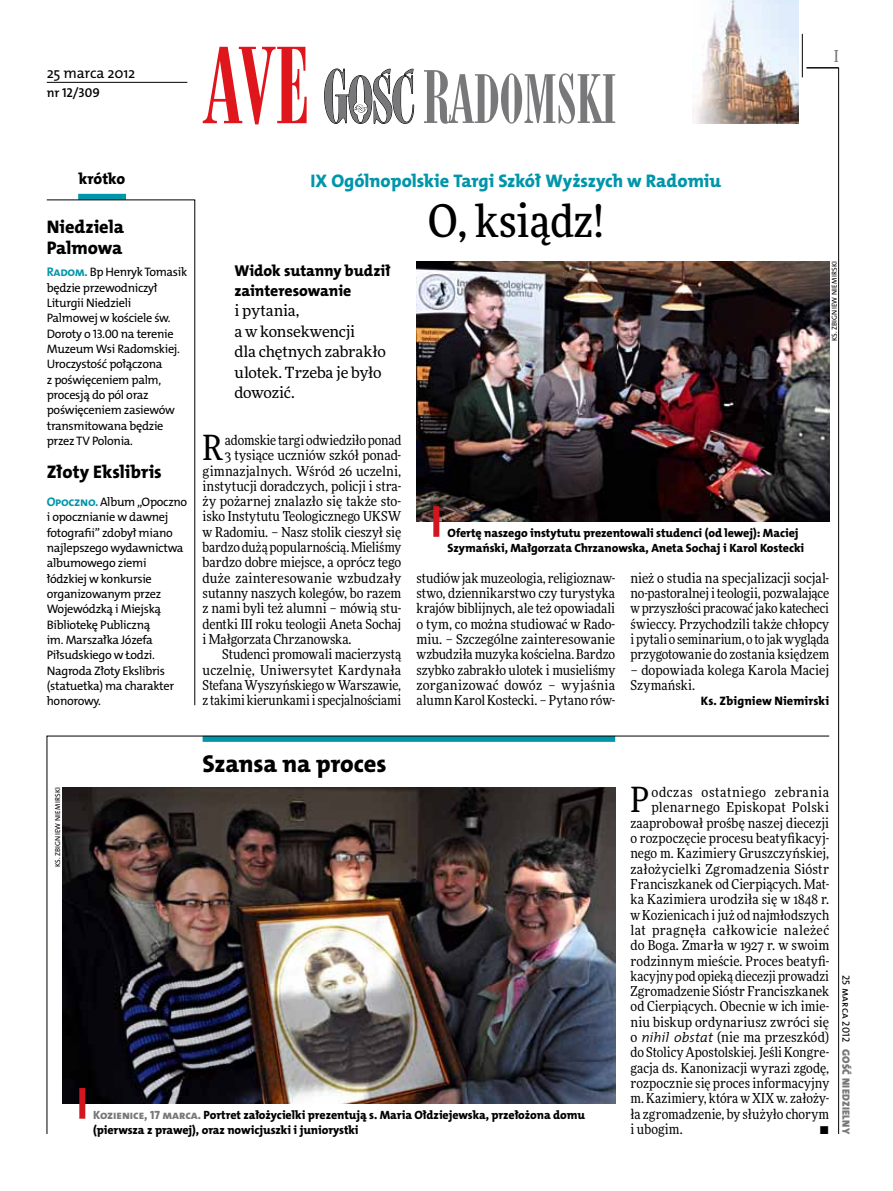
<style>
.page{position:relative;width:893px;height:1191px;background:#fff}
.page>*{position:absolute;margin:0;border:0;box-sizing:border-box;transform-origin:0 0}
.t1{font:500 45px "Freeday Narrow";color:#000}
.t2{font:34.8px "Freeday Narrow News";color:#000}
.t3{font:24.45px "The Mix HP8 Ex Bld";letter-spacing:-.005em;color:#000}
.t4{font:18.3px "The Mix HP8 Ex Bld";letter-spacing:-.005em;color:#0096aa}
.t5{font:18.3px/21.6px "The Mix HP8 Ex Bld";color:#000}
.t6{font:500 16.5px "Freeday Narrow";color:#787779;scale:.9 1}
.t7{font:15.75px/20.4px "The Mix HP8 Ex Bld";letter-spacing:-.005em;color:#000}
.t8{font:15.45px/20.4px "Freeday News";letter-spacing:-.01em;color:#000}
.t9{font:14.85px "The Mix HP5 Plain";letter-spacing:-.02em;color:#000}
.t10{font:13.65px/15.3px "Freeday Narrow News";color:#000;text-align:justify}
.t11{font:13.65px "Freeday Narrow News";letter-spacing:.025em;color:#000}
.t12{font:13.65px "Freeday Narrow News";letter-spacing:.02em;color:#000}
.t13{font:13.65px "Freeday Narrow News";letter-spacing:.045em;color:#000}
.t14{font:12.9px "The Mix HP6 Se Bld";letter-spacing:-.005em;color:#000}
.t15{font:12.3px/15.3px "The Mix HP5 Plain";letter-spacing:-.025em;color:#000}
.t16{font:12.3px "The Mix HP8 Ex Bld";letter-spacing:.01em;color:#000}
.t17{font:12px/15.3px "The Mix HP8 Ex Bld";letter-spacing:-.005em;color:#000}
.t18{font:10.5px "The Mix HP9 Blk";letter-spacing:.025em;color:#787779}
.t19{font:10.5px "The Mix HP5 Plain";color:#000}
.t20{font:7.2px "The Mix HP5 Plain";letter-spacing:.015em;color:#000}
.s1{font-family:"The Mix HP7 Bld";font-size:12.6px;color:#0096aa}
.s2{color:#787779}
.s3{font-family:"The Mix HP4 Se Lig IT"}
</style>
<div class="page">
<hr style="left:838px;top:68px;width:1px;height:1066px;background:#000">
<hr style="left:802px;top:34px;width:1px;height:43px;background:#000">
<svg style="left:47px;top:735px;width:783px;height:399px"></svg>
<hr style="left:806px;top:68px;width:33px;height:1px;background:#000">
<img style="left:692px;top:0;width:106px;height:123px">
<svg style="left:324px;top:68px;width:90px;height:56px"></svg>
<svg style="left:424px;top:70px;width:191px;height:54px"></svg>
<svg style="left:203px;top:47px;width:104px;height:77px"></svg>
<hr style="left:47px;top:82px;width:140px;height:1px;background:#000">
<img style="left:62px;top:787px;width:553px;height:316px">
<div style="left:79px;top:1088px;width:6px;height:30px;background:#d3151f"></div>
<img style="left:416px;top:261px;width:413px;height:260px">
<div style="left:433px;top:506px;width:6px;height:31px;background:#d3151f"></div>
<div style="left:78px;top:194px;width:48px;height:6px;background:#0096aa"></div>
<svg style="left:46px;top:199px;width:149px;height:506px"></svg>
<p class="t9" style="left:47px;top:63px;width:90px">25 marca 2012</p>
<p class="t14" style="left:47px;top:85px;width:55px">nr 12/309</p>
<p class="t6" style="left:834px;top:46px;width:6px">I</p>
<p class="t7" style="left:79px;top:168px;width:48px">krótko</p>
<h3 class="t5" style="left:47px;top:216px;width:79px">Niedziela<br>Palmowa</h3>
<p class="t15" style="left:47px;top:265px;width:142px"><span class="s1">Radom.</span> Bp Henryk Tomasik będzie przewodniczył<br>Liturgii N iedzieli<br>Palmowej w kościele św.<br>Doroty o 13.00 na terenie<br>Muzeum Wsi Radomskiej.<br>Uroczystość połączona<br>z poświęceniem palm, procesją do pól oraz poświęceniem zasiewów transmitowana będzie przez TV Polonia.</p>
<h3 class="t5" style="left:47px;top:461px;width:116px">Złoty Ekslibris</h3>
<p class="t15" style="left:47px;top:494px;width:142px"><span class="s1">Opoczno.</span> Album „Opoczno i opocznianie w dawnej fotografii” zdobył miano najlepszego wydawnictwa albumowego ziemi łódzkiej w konkursie organizowanym przez<br>Wojewódzką i Miejską<br>Bibliotekę Publiczną<br>im. Marszałka Józefa<br>Piłsudskiego w Łodzi.<br>N agroda Złoty Ekslibris (statuetka) ma charakter honorowy.</p>
<h3 class="t4" style="left:311px;top:169px;width:412px">IX Ogólnopolskie Targi Szkół Wyższych w Radomiu</h3>
<h1 class="t1" style="left:428px;top:193px;width:177px">O, ksiądz!</h1>
<p class="t7" style="left:234px;top:260px;width:158px">Widok sutanny budził zainteresowanie</p>
<p class="t8" style="left:234px;top:300px;width:153px">i pytania,<br>a w konsekwencji<br>dla chętnych zabrakło ulotek. Trzeba je było dowozić.</p>
<p class="t20" style="left:830px;top:341px;width:81px;rotate:-90deg">Ks. Zbigniew N iemirski</p>
<h2 class="t2" style="left:203px;top:426px;width:22px">R</h2>
<p class="t10" style="left:225px;top:432px;width:178px">adomskie targi odwiedziło ponad</p>
<p class="t10" style="left:225px;top:447px;width:178px">3 tysiące uczniów szkół ponad-</p>
<p class="t10" style="left:203px;top:463px;width:200px">gimnazjalnych. Wśród 26 uczelni,</p>
<p class="t10" style="left:203px;top:478px;width:200px">instytucji doradczych, policji i stra-</p>
<p class="t10" style="left:203px;top:493px;width:200px">ży pożarnej znalazło się także sto-</p>
<p class="t10" style="left:203px;top:509px;width:200px">isko Instytutu Teologicznego UKSW</p>
<p class="t10" style="left:203px;top:524px;width:200px">w Radomiu. – Nasz stolik cieszył się</p>
<p class="t10" style="left:203px;top:539px;width:200px">bardzo dużą popularnością. Mieliśmy</p>
<p class="t10" style="left:203px;top:555px;width:200px">bardzo dobre miejsce, a oprócz tego</p>
<p class="t10" style="left:203px;top:570px;width:200px">duże zainteresowanie wzbudzały</p>
<p class="t10" style="left:203px;top:585px;width:200px">sutanny naszych kolegów, bo razem</p>
<p class="t10" style="left:203px;top:600px;width:200px">z nami byli też alumni – mówią stu-</p>
<p class="t10" style="left:203px;top:616px;width:200px">dentki III roku teologii Aneta Sochaj</p>
<p class="t10" style="left:203px;top:631px;width:150px">i Małgorzata Chrzanowska.</p>
<p class="t10" style="left:222px;top:646px;width:181px">Studenci promowali macierzystą</p>
<p class="t10" style="left:203px;top:662px;width:200px">uczelnię, Uniwersytet Kardynała</p>
<p class="t10" style="left:203px;top:677px;width:200px">Stefana Wyszyńskiego w Warszawie,</p>
<p class="t10" style="left:203px;top:692px;width:200px">z takimi kierunkami i specjalnościami</p>
<p class="t17" style="left:448px;top:525px;width:358px">Ofertę naszego instytutu prezentowali studenci (od lewej): Maciej<br>Szymański, Małgorzata Chrzanowska, Aneta Sochaj i Karol Kostecki</p>
<p class="t10" style="left:417px;top:570px;width:200px">studiów jak muzeologia, religioznaw&shy;stwo, dziennikarstwo czy turystyka krajów biblijnych, ale też opowiadali o tym, co można studiować w Rado&shy;miu. – Szczególne zainteresowanie wzbudziła muzyka kościelna. Bardzo szybko zabrakło ulotek i musieliśmy zorganizować dowóz – wyjaśnia alumn Karol Kostecki. – Pytano rów-</p>
<p class="t10" style="left:630px;top:570px;width:200px">nież o studia na specjalizacji socjal&shy;no-pastoralnej i teologii, pozwalające w przyszłości pracować jako katecheci świeccy. Przychodzili także chłopcy i pytali o seminarium, o to jak wygląda przygotowanie do zostania księdzem</p>
<p class="t10" style="left:630px;top:662px;width:200px">– dopowiada kolega Karola Maciej<br>Szymański.</p>
<p class="t16" style="left:701px;top:693px;width:129px">Ks. Zbigniew Niemirski</p>
<h3 class="t3" style="left:203px;top:747px;width:185px">Szansa na proces</h3>
<p class="t20" style="left:53px;top:867px;width:81px;rotate:-90deg">Ks. Zbigniew N iemirski</p>
<p class="t17" style="left:93px;top:1107px;width:494px"><span class="s2">Kozienice, 17 marca.</span> Portret założycielki prezentują s. Maria Ołdziejewska, przełożona domu (pierwsza z prawej), oraz nowicjuszki i juniorystki</p>
<h2 class="t2" style="left:630px;top:778px;width:20px">P</h2>
<p class="t13" style="left:651px;top:784px;width:179px">odczas ostatniego zebrania</p>
<p class="t12" style="left:651px;top:799px;width:179px">plenarnego Episkopat Polski</p>
<p class="t10" style="left:630px;top:815px;width:200px">zaaprobował prośbę naszej diecezji</p>
<p class="t10" style="left:630px;top:830px;width:200px">o rozpoczęcie procesu beatyfikacyj-</p>
<p class="t10" style="left:630px;top:845px;width:200px">nego m. Kazimiery Gruszczyńskiej,</p>
<p class="t10" style="left:630px;top:861px;width:200px">założycielki Zgromadzenia Sióstr</p>
<p class="t10" style="left:630px;top:876px;width:200px">Franciszkanek od Cierpiących. Mat-</p>
<p class="t10" style="left:630px;top:891px;width:200px">ka Kazimiera urodziła się w 1848 r.</p>
<p class="t10" style="left:630px;top:907px;width:200px">w Kozienicach i już od najmłodszych</p>
<p class="t11" style="left:630px;top:921px;width:200px">lat pragnęła całkowicie należeć</p>
<p class="t10" style="left:630px;top:937px;width:200px">do Boga. Zmarła w 1927 r. w swoim</p>
<p class="t10" style="left:630px;top:953px;width:200px">rodzinnym mieście. Proces beatyfi-</p>
<p class="t10" style="left:630px;top:968px;width:200px">kacyjny pod opieką diecezji prowadzi</p>
<p class="t10" style="left:630px;top:983px;width:200px">Zgromadzenie Sióstr Franciszkanek</p>
<p class="t10" style="left:630px;top:998px;width:200px">od Cierpiących. Obecnie w ich imie-</p>
<p class="t10" style="left:630px;top:1014px;width:200px">niu biskup ordynariusz zwróci się</p>
<p class="t10" style="left:630px;top:1029px;width:200px">o <span class="s3">nihil obstat</span> (nie ma przeszkód)</p>
<p class="t10" style="left:630px;top:1044px;width:200px">do Stolicy Apostolskiej. Jeśli Kongre-</p>
<p class="t10" style="left:630px;top:1060px;width:200px">gacja ds. Kanonizacji wyrazi zgodę,</p>
<p class="t10" style="left:630px;top:1075px;width:200px">rozpocznie się proces informacyjny</p>
<p class="t10" style="left:630px;top:1090px;width:200px">m. Kazimiery, która w XIX w. założy-</p>
<p class="t10" style="left:630px;top:1106px;width:200px">ła zgromadzenie, by służyło chorym</p>
<p class="t10" style="left:630px;top:1121px;width:54px">i ubogim.</p>
<p class="t10" style="left:819px;top:1121px;width:11px">•</p>
<p class="t19" style="left:853px;top:974px;width:69px;rotate:90deg">25 marca 2012</p>
<p class="t18" style="left:853px;top:1049px;width:86px;rotate:90deg">Gość Niedzielny</p>
</div>
